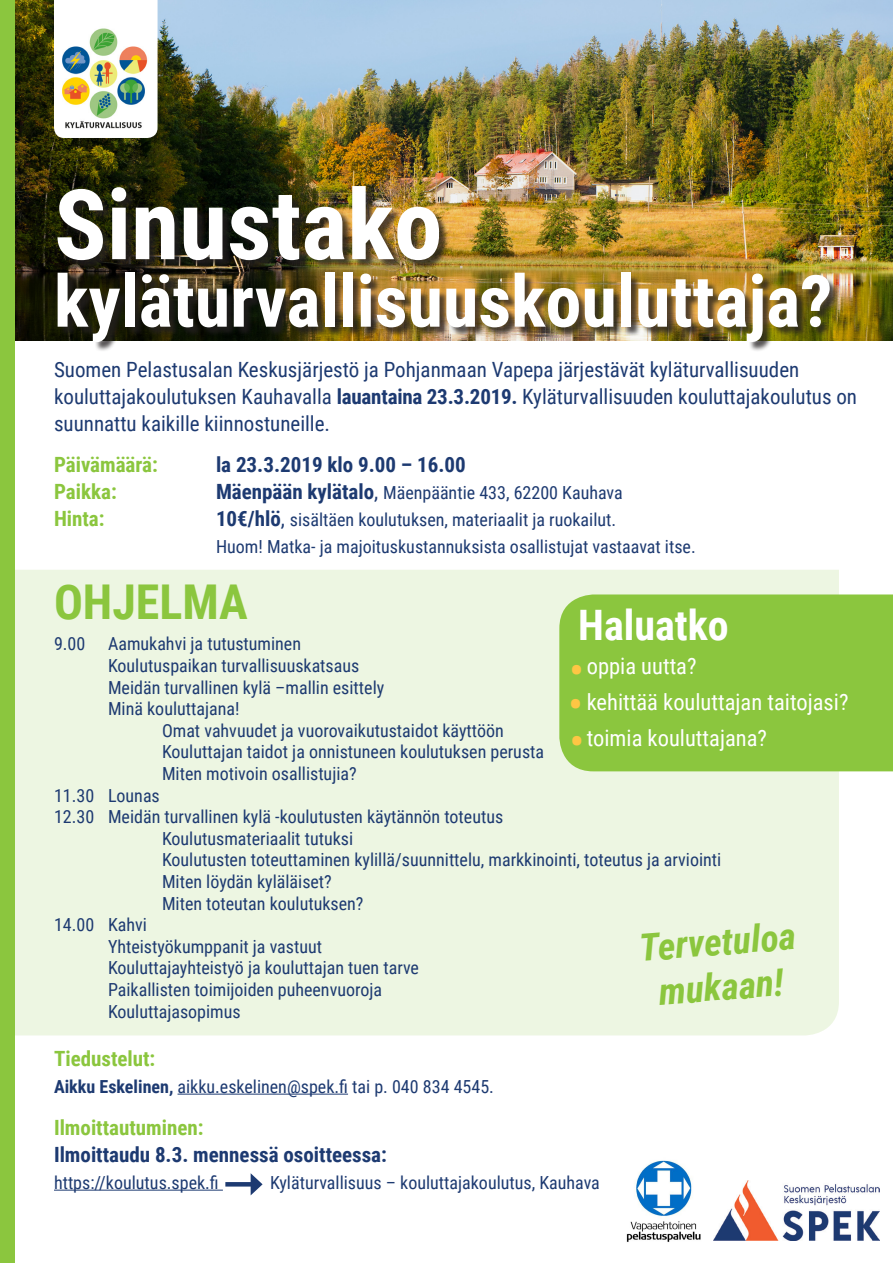
<style>
.page{position:relative;width:893px;height:1263px;background:#fff}
.page>*{position:absolute;margin:0;border:0;box-sizing:border-box;transform-origin:0 0}
.t1{font:700 97.5px "Roboto Condensed";color:#fff}
.t2{font:700 72px "Roboto Condensed";color:#fff}
.t3{font:700 48px "Roboto Condensed";color:#8bc63e}
.t4{font:45px "Roboto Condensed";color:#fec644}
.t5{font:700 42px "Roboto Condensed";color:#fff}
.t6{font:italic 700 37.5px "Roboto Condensed";color:#8bc63e}
.t7{font:22.5px "Roboto Condensed";color:#fff}
.t8{font:21px/27px "Roboto Condensed";color:#1d3a71}
.t9{font:700 21px "Roboto Condensed";color:#1d3a71}
.t10{font:700 21px "Roboto Condensed";color:#8bc63e}
.t11{font:18px "Roboto Condensed";color:#1d3a71}
.s1{font-weight:700}
.s2{font-weight:700;font-size:21px}
.s3{font-size:21px}
</style>
<div class="page">
<div style="left:15px;top:570px;width:824px;height:465px;background:#edf6e2"></div>
<img style="left:15px;top:0;width:878px;height:340px">
<hr style="left:178px;top:1094px;width:170px;height:1px;background:#1d3a71">
<hr style="left:54px;top:1190px;width:169px;height:1px;background:#1d3a71">
<svg style="left:54px;top:0;width:104px;height:138px"></svg>
<img style="left:63px;top:26px;width:86px;height:103px">
<svg style="left:225px;top:1182px;width:26px;height:4px"></svg>
<svg style="left:251px;top:1173px;width:12px;height:22px"></svg>
<img style="left:713px;top:1180px;width:166px;height:61px">
<div style="left:59px;top:187px;width:781px;height:165px;background:#231f20;opacity:.75"></div>
<div style="left:559px;top:594px;width:334px;height:177px;background:#8bc63e"></div>
<img style="left:626px;top:1160px;width:75px;height:82px">
<div style="left:0;top:0;width:15px;height:1263px;background:#8bc63e"></div>
<svg style="left:572px;top:735px;width:9px;height:10px"></svg>
<p class="t1" style="left:54px;top:156px;width:390px">Sinustako</p>
<p class="t2" style="left:54px;top:251px;width:780px">kyläturvallisuuskouluttaja?</p>
<p class="t8" style="left:54px;top:355px;width:747px">Suomen Pelastusalan Keskusjärjestö ja Pohjanmaan Vapepa järjestävät kyläturvallisuuden</p>
<p class="t8" style="left:54px;top:382px;width:805px">kouluttajakoulutuksen Kauhavalla <span class="s1">lauantaina 23.3.2019.</span> Kyläturvallisuuden kouluttajakoulutus on suunnattu kaikille kiinnostuneille.</p>
<p class="t10" style="left:54px;top:449px;width:105px">Päivämäärä:</p>
<p class="t9" style="left:216px;top:449px;width:251px">la 23.3.2019 klo 9.00 – 16.00</p>
<p class="t10" style="left:54px;top:476px;width:64px">Paikka:</p>
<p class="t11" style="left:216px;top:480px;width:408px"><span class="s2">Mäenpään kylätalo</span><span class="s3">,</span> Mäenpääntie 433, 62200 Kauhava</p>
<p class="t10" style="left:54px;top:503px;width:52px">Hinta:</p>
<p class="t11" style="left:216px;top:507px;width:402px"><span class="s2">10€/hlö</span><span class="s3">,</span> sisältäen koulutuksen, materiaalit ja ruokailut.</p>
<p class="t11" style="left:216px;top:534px;width:481px">Huom! Matka- ja majoituskustannuksista osallistujat vastaavat itse.</p>
<p class="t3" style="left:54px;top:568px;width:195px">OHJELMA</p>
<p class="t11" style="left:54px;top:631px;width:33px">9.00</p>
<p class="t11" style="left:108px;top:631px;width:195px">Aamukahvi ja tutustuminen</p>
<p class="t11" style="left:108px;top:653px;width:253px">Koulutuspaikan turvallisuuskatsaus</p>
<p class="t11" style="left:108px;top:674px;width:278px">Meidän turvallinen kylä –mallin esittely</p>
<p class="t11" style="left:108px;top:696px;width:133px">Minä kouluttajana!</p>
<p class="t11" style="left:162px;top:718px;width:343px">Omat vahvuudet ja vuorovaikutustaidot käyttöön</p>
<p class="t11" style="left:162px;top:739px;width:384px">Kouluttajan taidot ja onnistuneen koulutuksen perusta</p>
<p class="t11" style="left:162px;top:761px;width:196px">Miten motivoin osallistujia?</p>
<p class="t11" style="left:54px;top:782px;width:107px">11.30 Lounas</p>
<p class="t11" style="left:54px;top:804px;width:451px">12.30 Meidän turvallinen kylä -koulutusten käytännön toteutus</p>
<p class="t11" style="left:162px;top:826px;width:193px">Koulutusmateriaalit tutuksi</p>
<p class="t11" style="left:162px;top:847px;width:561px">Koulutusten toteuttaminen kylillä/suunnittelu, markkinointi, toteutus ja arviointi</p>
<p class="t11" style="left:162px;top:869px;width:171px">Miten löydän kyläläiset?</p>
<p class="t11" style="left:162px;top:890px;width:203px">Miten toteutan koulutuksen?</p>
<p class="t11" style="left:54px;top:912px;width:94px">14.00 Kahvi</p>
<p class="t11" style="left:108px;top:934px;width:216px">Yhteistyökumppanit ja vastuut</p>
<p class="t11" style="left:108px;top:955px;width:313px">Kouluttajayhteistyö ja kouluttajan tuen tarve</p>
<p class="t11" style="left:108px;top:977px;width:276px">Paikallisten toimijoiden puheenvuoroja</p>
<p class="t11" style="left:108px;top:998px;width:134px">Kouluttajasopimus</p>
<p class="t5" style="left:578px;top:595px;width:152px">Haluatko</p>
<p class="t7" style="left:587px;top:650px;width:111px">oppia uutta?</p>
<p class="t7" style="left:587px;top:686px;width:263px">kehittää kouluttajan taitojasi?</p>
<p class="t7" style="left:587px;top:722px;width:182px">toimia kouluttajana?</p>
<p class="t4" style="left:569px;top:638px;width:17px">•</p>
<p class="t4" style="left:568px;top:672px;width:17px">•</p>
<p class="t6" style="left:637px;top:922px;width:158px;rotate:-5deg">Tervetuloa</p>
<p class="t6" style="left:656px;top:966px;width:127px;rotate:-5deg">mukaan!</p>
<p class="t10" style="left:54px;top:1043px;width:103px">Tiedustelut:</p>
<p class="t11" style="left:54px;top:1074px;width:441px"><span class="s1">Aikku Eskelinen,</span> aikku.eskelinen@spek.fi tai p. 040 834 4545.</p>
<p class="t10" style="left:54px;top:1112px;width:151px">Ilmoittautuminen:</p>
<p class="t9" style="left:54px;top:1139px;width:334px">Ilmoittaudu 8.3. mennessä osoitteessa:</p>
<p class="t11" style="left:54px;top:1170px;width:166px">https://koulutus.spek.fi</p>
<p class="t11" style="left:270px;top:1170px;width:331px">Kyläturvallisuus – kouluttajakoulutus, Kauhava</p>
</div>
